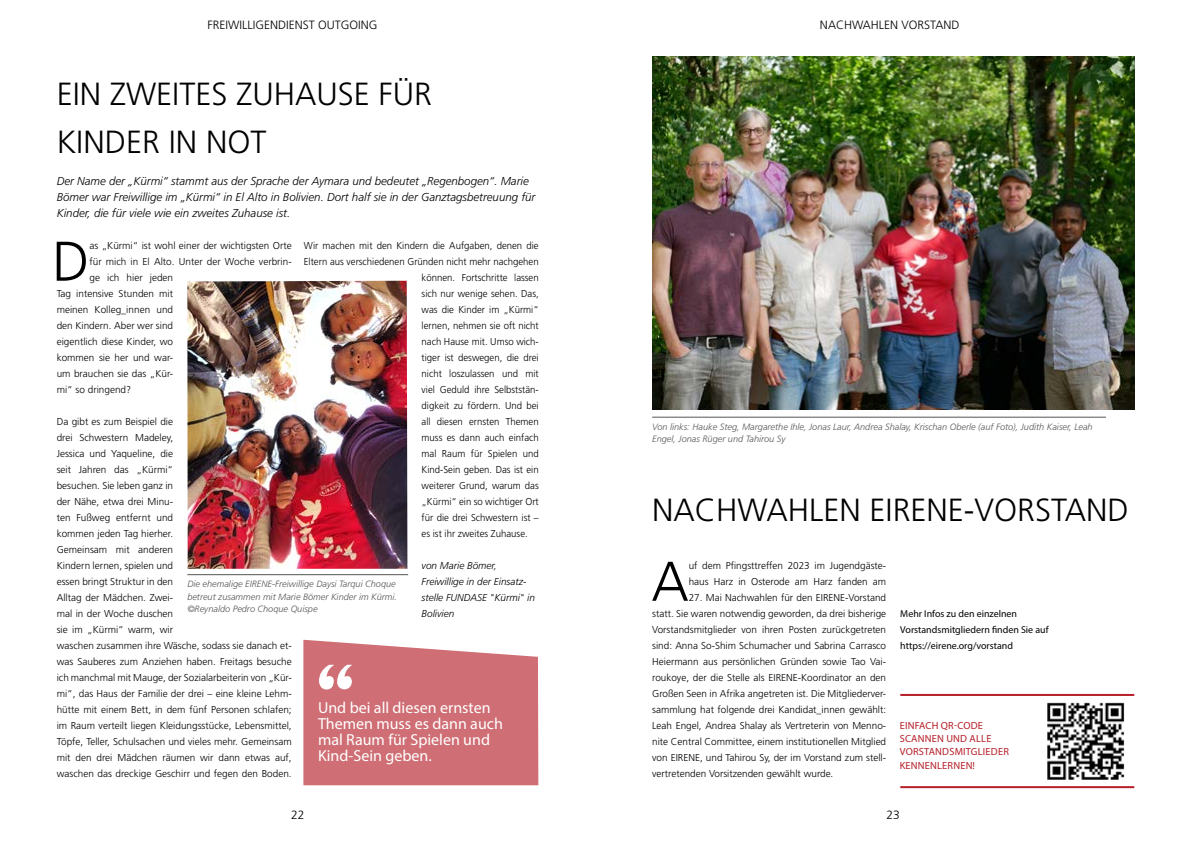
<style>
.page{position:relative;width:1191px;height:842px;background:#fff}
.page>*{position:absolute;margin:0;border:0;box-sizing:border-box;transform-origin:0 0}
.t1{font:300 55.8px "Frutiger LT Std";color:#000}
.t2{font:300 32px/48px "Frutiger LT Std";color:#000}
.t3{font:16px/16px "Myriad Pro";color:#fff}
.t4{font:300 12px "Frutiger LT Std";color:#000}
.t5{font:italic 300 11.5px/16px "Frutiger LT Std";color:#000}
.t6{font:10.3px/13.2px "Myriad Pro";letter-spacing:.02em;color:#b61f29}
.t7{font:300 10px/16px "Frutiger LT Std";color:#000}
.t8{font:300 10px "Frutiger LT Std";color:#000;scale:.96 1}
.t9{font:10px/16px "Myriad Pro";color:#000}
.t10{font:italic 300 10px/16px "Frutiger LT Std";color:#000}
.t11{font:italic 300 9.1px/12.2px "Frutiger LT Std";color:#575756}
</style>
<div class="page">
<img style="left:652px;top:57px;width:482px;height:352px">
<hr style="left:652px;top:417px;width:454px;height:1px;background:#575756">
<img style="left:187px;top:281px;width:220px;height:288px">
<hr style="left:187px;top:574px;width:221px;height:1px;background:#575756">
<svg style="left:303px;top:640px;width:235px;height:145px;background:#d2787e"></svg>
<img style="left:1047px;top:702px;width:78px;height:78px">
<hr style="left:900px;top:694px;width:234px;height:2px;background:#b61f29">
<hr style="left:900px;top:786px;width:234px;height:2px;background:#b61f29">
<p class="t4" style="left:207px;top:18px;width:171px">FREIWILLIGENDIENST OUTGOING</p>
<h2 class="t2" style="left:57px;top:70px;width:377px">EIN ZWEITES ZUHAUSE FÜR<br>KINDER IN NOT</h2>
<p class="t5" style="left:57px;top:173px;width:480px">Der Name der „Kürmi“ stammt aus der Sprache der Aymara und bedeutet „Regenbogen“. Marie<br>Bömer war Freiwillige im „Kürmi“ in El Alto in Bolivien. Dort half sie in der Ganztagsbetreuung für<br>Kinder, die für viele wie ein zweites Zuhause ist.</p>
<p class="t8" style="left:304px;top:240px;width:246px">Wir machen mit den Kindern die Aufgaben, denen die</p>
<p class="t8" style="left:304px;top:256px;width:246px">Eltern aus verschiedenen Gründen nicht mehr nachgehen</p>
<p class="t8" style="left:421px;top:272px;width:123px">können. Fortschritte lassen</p>
<p class="t8" style="left:421px;top:288px;width:124px">sich nur wenige sehen. Das,</p>
<p class="t8" style="left:421px;top:304px;width:124px">was die Kinder im „Kürmi“</p>
<p class="t8" style="left:421px;top:320px;width:123px">lernen, nehmen sie oft nicht</p>
<p class="t8" style="left:421px;top:336px;width:123px">nach Hause mit. Umso wich-</p>
<p class="t8" style="left:421px;top:352px;width:123px">tiger ist deswegen, die drei</p>
<p class="t8" style="left:421px;top:368px;width:124px">nicht loszulassen und mit</p>
<p class="t8" style="left:421px;top:384px;width:123px">viel Geduld ihre Selbststän-</p>
<p class="t8" style="left:421px;top:400px;width:123px">digkeit zu fördern. Und bei</p>
<p class="t8" style="left:421px;top:416px;width:123px">all diesen ernsten Themen</p>
<p class="t8" style="left:421px;top:432px;width:123px">muss es dann auch einfach</p>
<p class="t8" style="left:421px;top:448px;width:123px">mal Raum für Spielen und</p>
<p class="t8" style="left:421px;top:464px;width:124px">Kind-Sein geben. Das ist ein</p>
<p class="t8" style="left:421px;top:480px;width:123px">weiterer Grund, warum das</p>
<p class="t8" style="left:421px;top:496px;width:123px">„Kürmi“ ein so wichtiger Ort</p>
<p class="t8" style="left:421px;top:512px;width:123px">für die drei Schwestern ist –</p>
<p class="t8" style="left:421px;top:528px;width:112px">es ist ihr zweites Zuhause.</p>
<p class="t10" style="left:421px;top:557px;width:115px">von Marie Bömer,<br>Freiwillige in der Einsatz&shy;stelle FUNDASE "Kürmi" in<br>Bolivien</p>
<h1 class="t1" style="left:52px;top:230px;width:39px">D</h1>
<p class="t7" style="left:89px;top:237px;width:204px">as „Kürmi“ ist wohl einer der wichtigsten Orte</p>
<p class="t7" style="left:89px;top:253px;width:204px">für mich in El Alto. Unter der Woche verbrin-</p>
<p class="t7" style="left:89px;top:269px;width:85px">ge ich hier jeden</p>
<p class="t7" style="left:57px;top:285px;width:118px">Tag intensive Stunden mit</p>
<p class="t7" style="left:57px;top:301px;width:118px">meinen Kolleg_innen und</p>
<p class="t7" style="left:57px;top:317px;width:118px">den Kindern. Aber wer sind</p>
<p class="t7" style="left:57px;top:333px;width:118px">eigentlich diese Kinder, wo</p>
<p class="t7" style="left:57px;top:349px;width:118px">kommen sie her und war-</p>
<p class="t7" style="left:57px;top:365px;width:118px">um brauchen sie das „Kür-</p>
<p class="t7" style="left:57px;top:381px;width:76px">mi“ so dringend?</p>
<p class="t7" style="left:57px;top:413px;width:236px">Da gibt es zum Beispiel die<br>drei Schwestern Madeley,<br>Jessica und Yaqueline, die<br>seit Jahren das „Kürmi“<br>besuchen. Sie leben ganz in<br>der Nähe, etwa drei Minu-<br>ten Fußweg entfernt und<br>kommen jeden Tag hierher.<br>Gemeinsam mit anderen<br>Kindern lernen, spielen und<br>essen bringt Struktur in den<br>Alltag der Mädchen. Zwei-<br>mal in der Woche duschen<br>sie im „Kürmi“ warm, wir<br>waschen zusammen ihre Wäsche, sodass sie danach et&shy;was Sauberes zum Anziehen haben. Freitags besuche ich manchmal mit Mauge, der Sozialarbeiterin von „Kür&shy;mi“, das Haus der Familie der drei – eine kleine Lehm&shy;hütte mit einem Bett, in dem fünf Personen schlafen; im Raum verteilt liegen Kleidungsstücke, Lebensmittel, Töpfe, Teller, Schulsachen und vieles mehr. Gemeinsam mit den drei Mädchen räumen wir dann etwas auf, waschen das dreckige Geschirr und fegen den Boden.</p>
<p class="t11" style="left:187px;top:578px;width:211px">Die ehemalige EIRENE-Freiwillige Daysi Tarqui Choque betreut zusammen mit Marie Bömer Kinder im Kürmi. ©Reynaldo Pedro Choque Quispe</p>
<h3 class="t3" style="left:318px;top:699px;width:186px">Und bei all diesen ernsten<br>Themen muss es dann auch mal Raum für Spielen und<br>Kind-Sein geben.</h3>
<p class="t4" style="left:820px;top:18px;width:141px">NACHWAHLEN VORSTAND</p>
<p class="t11" style="left:652px;top:421px;width:442px">Von links: Hauke Steg, Margarethe Ihle, Jonas Laur, Andrea Shalay, Krischan Oberle (auf Foto), Judith Kaiser, Leah<br>Engel, Jonas Rüger und Tahirou Sy</p>
<h2 class="t2" style="left:652px;top:486px;width:478px">NACHWAHLEN EIRENE-VORSTAND</h2>
<h1 class="t1" style="left:651px;top:550px;width:39px">A</h1>
<p class="t7" style="left:688px;top:557px;width:199px">uf dem Pfingsttreffen 2023 im Jugendgäste&shy;haus Harz in Osterode am Harz fanden am</p>
<p class="t7" style="left:652px;top:589px;width:235px;text-align:justify;text-indent:37px">27. Mai Nachwahlen für den EIRENE-Vorstand statt. Sie waren notwendig geworden, da drei bisherige Vorstandsmitglieder von ihren Posten zurückgetreten sind: Anna So-Shim Schumacher und Sabrina Carrasco Heiermann aus persönlichen Gründen sowie Tao Vai&shy;roukoye, der die Stelle als EIRENE-Koordinator an den Großen Seen in Afrika angetreten ist. Die Mitgliederver&shy;sammlung hat folgende drei Kandidat_innen gewählt:<br>Leah Engel, Andrea Shalay als Vertreterin von Menno&shy;nite Central Committee, einem institutionellen Mitglied von EIRENE, und Tahirou Sy, der im Vorstand zum stell&shy;vertretenden Vorsitzenden gewählt wurde.</p>
<p class="t9" style="left:900px;top:605px;width:150px">Mehr Infos zu den einzelnen<br>Vorstandsmitgliedern finden Sie auf https://eirene.org/vorstand</p>
<p class="t6" style="left:899px;top:719px;width:111px">EINFACH QR-CODE<br>SCANNEN UND ALLE<br>VORSTANDSMITGLIEDER<br>KENNENLERNEN!</p>
<p class="t4" style="left:291px;top:808px;width:15px">22</p>
<p class="t4" style="left:886px;top:808px;width:15px">23</p>
</div>
